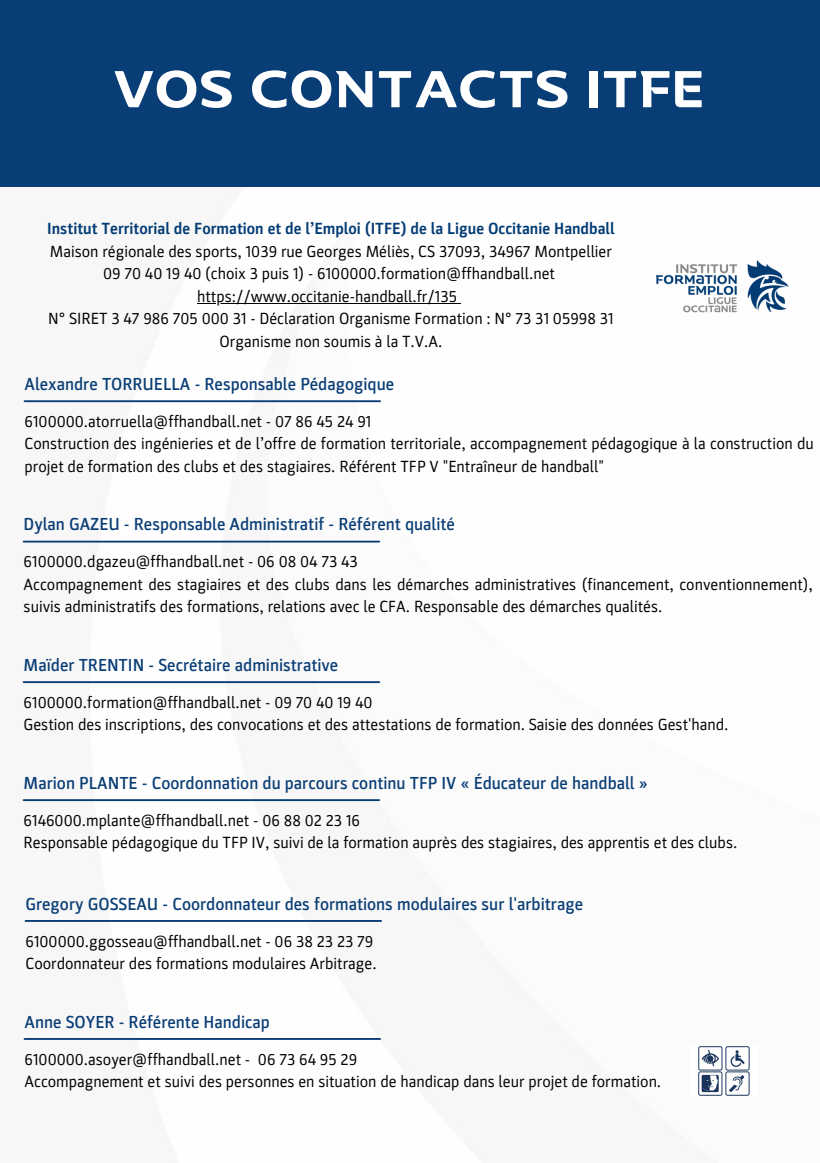
<style>
.page{position:relative;width:820px;height:1163px;background:#fff}
.page>*{position:absolute;margin:0;border:0;box-sizing:border-box;transform-origin:0 0}
.t1{font:50px "FF Hand";color:#fff}
.t2{font:500 17.5px "Parka";color:#093d75}
.t3{font:16.25px/22.5px "Parka";color:#000}
.t4{font:700 16.25px "Parka";color:#043d75}
</style>
<div class="page">
<div style="left:0;top:0;width:819px;height:186px;background:#093d75"></div>
<hr style="left:24px;top:540px;width:355px;height:2px;background:#093d75">
<img style="left:655px;top:260px;width:134px;height:53px">
<hr style="left:25px;top:400px;width:355px;height:2px;background:#093d75">
<hr style="left:24px;top:681px;width:355px;height:2px;background:#093d75">
<hr style="left:24px;top:799px;width:355px;height:2px;background:#093d75">
<hr style="left:25px;top:1038px;width:355px;height:1px;background:#093d75">
<hr style="left:25px;top:920px;width:356px;height:1px;background:#093d75">
<img style="left:698px;top:1046px;width:52px;height:50px">
<hr style="left:197px;top:302px;width:260px;height:1px;background:#000">
<p class="t1" style="left:114px;top:67px;width:594px">VOS CONTACTS ITFE</p>
<p class="t4" style="left:47px;top:219px;width:568px">Institut Territorial de Formation et de l’Emploi (ITFE) de la Ligue Occitanie Handball</p>
<p class="t3" style="left:50px;top:240px;width:563px">Maison régionale des sports, 1039 rue Georges Méliès, CS 37093, 34967 Montpellier</p>
<h2 class="t3" style="left:103px;top:263px;width:453px">09 70 40 19 40 (choix 3 puis 1) - 6100000.formation@ffhandball.net</h2>
<p class="t3" style="left:197px;top:285px;width:261px">https://www.occitanie-handball.fr/135</p>
<p class="t3" style="left:48px;top:308px;width:567px">N° SIRET 3 47 986 705 000 31 - Déclaration Organisme Formation : N° 73 31 05998 31</p>
<h2 class="t3" style="left:219px;top:330px;width:224px">Organisme non soumis à la T.V.A.</h2>
<p class="t2" style="left:25px;top:374px;width:371px">Alexandre TORRUELLA - Responsable Pédagogique</p>
<p class="t3" style="left:25px;top:410px;width:348px">6100000.atorruella@ffhandball.net - 07 86 45 24 91</p>
<p class="t3" style="left:25px;top:433px;width:790px">Construction des ingénieries et de l’offre de formation territoriale, accompagnement pédagogique à la construction du projet de formation des clubs et des stagiaires. Référent TFP V "Entraîneur de handball"</p>
<p class="t2" style="left:24px;top:514px;width:433px">Dylan GAZEU - Responsable Administratif - Référent qualité</p>
<p class="t3" style="left:24px;top:551px;width:336px">6100000.dgazeu@ffhandball.net - 06 08 04 73 43</p>
<h2 class="t3" style="left:24px;top:573px;width:790px">Accompagnement des stagiaires et des clubs dans les démarches administratives (financement, conventionnement), suivis administratifs des formations, relations avec le CFA. Responsable des démarches qualités.</h2>
<p class="t2" style="left:24px;top:654px;width:316px">Maïder TRENTIN - Secrétaire administrative</p>
<p class="t3" style="left:24px;top:691px;width:350px">6100000.formation@ffhandball.net - 09 70 40 19 40</p>
<h2 class="t3" style="left:24px;top:714px;width:706px">Gestion des inscriptions, des convocations et des attestations de formation. Saisie des données Gest'hand.</h2>
<p class="t2" style="left:24px;top:772px;width:625px">Marion PLANTE - Coordonnation du parcours continu TFP IV « Éducateur de handball »</p>
<p class="t3" style="left:24px;top:809px;width:338px">6146000.mplante@ffhandball.net - 06 88 02 23 16</p>
<h2 class="t3" style="left:24px;top:832px;width:715px">Responsable pédagogique du TFP IV, suivi de la formation auprès des stagiaires, des apprentis et des clubs.</h2>
<p class="t2" style="left:25px;top:893px;width:559px">Gregory GOSSEAU - Coordonnateur des formations modulaires sur l'arbitrage</p>
<p class="t3" style="left:25px;top:930px;width:349px">6100000.ggosseau@ffhandball.net - 06 38 23 23 79</p>
<p class="t3" style="left:25px;top:952px;width:352px">Coordonnateur des formations modulaires Arbitrage.</p>
<p class="t2" style="left:25px;top:1011px;width:247px">Anne SOYER - Référente Handicap</p>
<p class="t3" style="left:25px;top:1048px;width:334px">6100000.asoyer@ffhandball.net - 06 73 64 95 29</p>
<h2 class="t3" style="left:25px;top:1070px;width:638px">Accompagnement et suivi des personnes en situation de handicap dans leur projet de formation.</h2>
</div>
